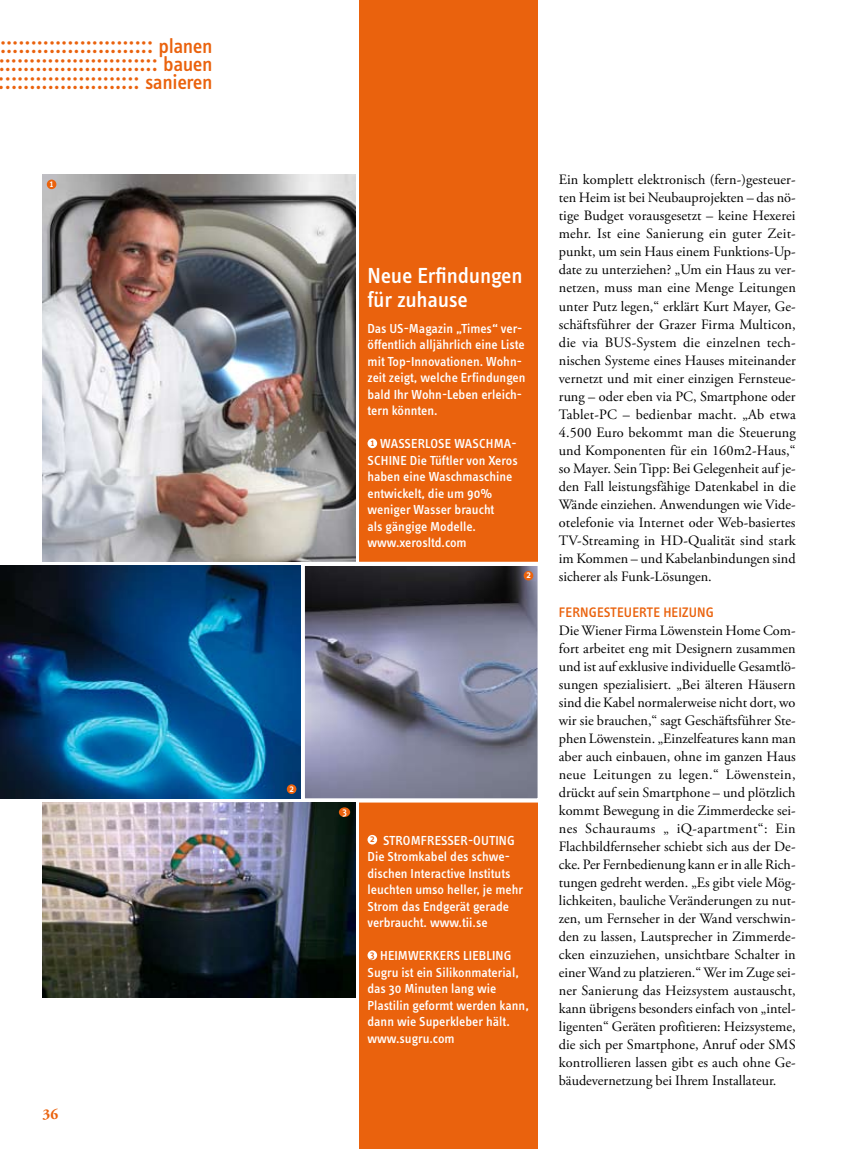
<style>
.page{position:relative;width:851px;height:1149px;background:#fff}
.page>*{position:absolute;margin:0;border:0;box-sizing:border-box;transform-origin:0 0}
.t1{font:500 24px/18px "Info OT Text";color:#ea620d;text-align:justify}
.t2{font:500 22.5px/24px "Info OT Text";letter-spacing:-.01em;color:#fff}
.t3{font:700 15px "Adobe Garamond Pro";color:#ea620d}
.t4{font:14.25px/18px "Adobe Garamond Pro";color:#000;text-align:justify}
.t5{font:500 14.25px "Info OT Text";letter-spacing:.005em;color:#ea620d}
.t6{font:500 13.5px/16.5px "Info OT Text";color:#fff}
.t7{font:500 10.2px "Info OT Text";color:#fff}
.s1{font-size:21px}
</style>
<div class="page">
<div style="left:359px;top:0;width:178px;height:1148px;background:#ea620d"></div>
<svg style="left:367px;top:438px;width:10px;height:10px"></svg>
<svg style="left:367px;top:834px;width:10px;height:10px"></svg>
<div style="left:367px;top:950px;width:10px;height:9px;background:#fff;border-radius:50%"></div>
<img style="left:43px;top:175px;width:312px;height:386px">
<div style="left:47px;top:179px;width:9px;height:10px;background:#ea620d;border-radius:50%"></div>
<svg style="left:298px;top:559px;width:240px;height:245px;background:#778"></svg>
<svg style="left:523px;top:570px;width:10px;height:10px"></svg>
<img style="left:43px;top:802px;width:312px;height:195px">
<div style="left:339px;top:807px;width:11px;height:9px;background:#ea620d;border-radius:50%"></div>
<img style="left:0;top:566px;width:300px;height:232px">
<div style="left:287px;top:784px;width:9px;height:9px;background:#ea620d;border-radius:50%"></div>
<h1 class="t1" style="left:-1px;top:36px;width:215px">::::::::::::::::::::::::: <span class="s1">planen </span>:::::::::::::::::::::::::: <span class="s1">bauen </span>::::::::::::::::::::::: <span class="s1">sanieren</span></h1>
<p class="t7" style="left:50px;top:177px;width:5px">1</p>
<p class="t3" style="left:43px;top:1105px;width:17px">36</p>
<p class="t7" style="left:289px;top:781px;width:6px">2</p>
<h2 class="t2" style="left:367px;top:263px;width:157px">Neue Erfindungen für zuhause</h2>
<p class="t6" style="left:367px;top:319px;width:159px">Das US-Magazin „Times“ ver&shy;öffentlich alljährlich eine Liste mit Top-Innovationen. Wohn&shy;zeit zeigt, welche Erfindungen bald Ihr Wohn-Leben erleich&shy;tern könnten.</p>
<p class="t6" style="left:370px;top:435px;width:28px"><sup>1</sup> Wasserlose</p>
<p class="t6" style="left:454px;top:435px;width:41px">Waschma</p>
<p class="t6" style="left:511px;top:435px;width:7px">-</p>
<p class="t6" style="left:367px;top:451px;width:21px">schine</p>
<p class="t6" style="left:367px;top:451px;width:152px;text-indent:42px">Die Tüftler von Xeros haben eine Waschmaschine entwickelt, die um 90% weniger Wasser braucht<br>als gängige Modelle. www.xerosltd.com</p>
<p class="t7" style="left:526px;top:568px;width:6px">2</p>
<p class="t7" style="left:342px;top:804px;width:6px">3</p>
<p class="t6" style="left:367px;top:831px;width:157px;text-indent:100px">-Outing<br>Die Stromkabel des schwe&shy;dischen Interactive Instituts leuchten umso heller, je mehr<br>Strom das Endgerät gerade verbraucht. www.tii.se</p>
<p class="t6" style="left:370px;top:946px;width:26px"><sup>3</sup> Heimwerkers</p>
<p class="t6" style="left:370px;top:831px;width:28px"><sup>2</sup> Stromfresser</p>
<p class="t6" style="left:367px;top:946px;width:163px;text-indent:96px">Liebling<br>Sugru ist ein Silikonmaterial, das 30 Minuten lang wie<br>Plastilin geformt werden kann, dann wie Superkleber hält. www.sugru.com</p>
<p class="t4" style="left:558px;top:171px;width:238px">Ein komplett elektronisch (fern-)gesteuer&shy;ten Heim ist bei Neubauprojekten – das nö&shy;tige Budget vorausgesetzt – keine Hexerei mehr. Ist eine Sanierung ein guter Zeit&shy;punkt, um sein Haus einem Funktions-Up&shy;date zu unterziehen? „Um ein Haus zu ver&shy;netzen, muss man eine Menge Leitungen unter Putz legen,“ erklärt Kurt Mayer, Ge&shy;schäftsführer der Grazer Firma Multicon, die via BUS-System die einzelnen tech&shy;nischen Systeme eines Hauses miteinander vernetzt und mit einer einzigen Fernsteue&shy;rung – oder eben via PC, Smartphone oder Tablet-PC – bedienbar macht. „Ab etwa 4.500 Euro bekommt man die Steuerung und Komponenten für ein 160m2-Haus,“ so Mayer. Sein Tipp: Bei Gelegenheit auf je&shy;den Fall leistungsfähige Datenkabel in die Wände einziehen. Anwendungen wie Vide&shy;otelefonie via Internet oder Web-basiertes TV-Streaming in HD-Qualität sind stark im Kommen – und Kabelanbindungen sind sicherer als Funk-Lösungen.</p>
<p class="t5" style="left:558px;top:603px;width:156px">FERNGESTEUERTE HEIZUNG</p>
<p class="t4" style="left:558px;top:621px;width:238px">Die Wiener Firma Löwenstein Home Com&shy;fort arbeitet eng mit Designern zusammen und ist auf exklusive individuelle Gesamtlö&shy;sungen spezialisiert. „Bei älteren Häusern sind die Kabel normalerweise nicht dort, wo wir sie brauchen,“ sagt Geschäftsführer Ste&shy;phen Löwenstein. „Einzelfeatures kann man aber auch einbauen, ohne im ganzen Haus neue Leitungen zu legen.“ Löwenstein, drückt auf sein Smartphone – und plötzlich kommt Bewegung in die Zimmerdecke sei&shy;nes Schauraums „ iQ-apartment“: Ein Flachbildfernseher schiebt sich aus der De&shy;cke. Per Fernbedienung kann er in alle Rich&shy;tungen gedreht werden. „Es gibt viele Mög&shy;lichkeiten, bauliche Veränderungen zu nut&shy;zen, um Fernseher in der Wand verschwin&shy;den zu lassen, Lautsprecher in Zimmerde&shy;cken einzuziehen, unsichtbare Schalter in einer Wand zu platzieren.“ Wer im Zuge sei&shy;ner Sanierung das Heizsystem austauscht, kann übrigens besonders einfach von „intel&shy;ligenten“ Geräten profitieren: Heizsysteme, die sich per Smartphone, Anruf oder SMS kontrollieren lassen gibt es auch ohne Ge&shy;bäudevernetzung bei Ihrem Installateur.</p>
</div>
